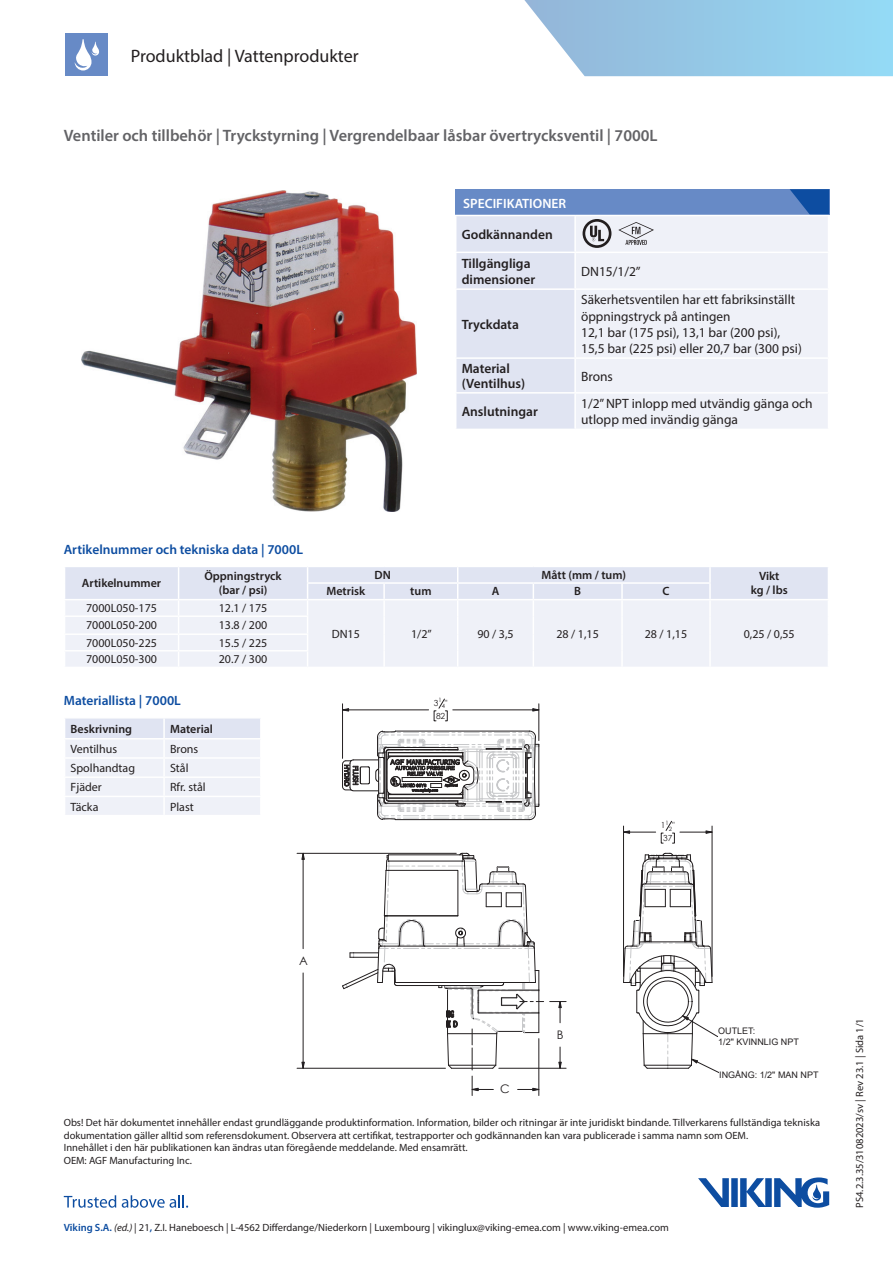
<style>
.page{position:relative;width:893px;height:1263px;background:#fff}
.page>*{position:absolute;margin:0;border:0;box-sizing:border-box;transform-origin:0 0}
.t1{font:18px "Myriad Pro";color:#231f20}
.t2{font:600 16.5px "Myriad Pro";color:#636366}
.t3{font:13.5px/16.2px "Myriad Pro";color:#231f20}
.t4{font:600 13.5px/16.5px "Myriad Pro";color:#231f20}
.t5{font:600 13.5px "Myriad Pro";color:#0d4da1}
.t6{font:600 13.5px "Myriad Pro";color:#fff}
.t7{font:12px "Myriad Pro";color:#231f20}
.t8{font:600 12px "Myriad Pro";color:#231f20}
.t9{font:11.85px "Century Gothic";color:#231f20}
.t10{font:10.5px/12.6px "Myriad Pro";color:#231f20}
.t11{font:9px/10.8px "Arial";color:#231f20}
.t12{font:8.4px "Century Gothic";color:#231f20}
.t13{font:5.85px "Century Gothic";color:#231f20}
.s1{font-weight:600;color:#0d4da1}
.s2{font-style:italic}
</style>
<div class="page">
<svg style="left:698px;top:1177px;width:131px;height:31px"></svg>
<svg style="left:64px;top:1195px;width:52px;height:13px"></svg>
<svg style="left:122px;top:1195px;width:66px;height:13px"></svg>
<div style="left:65px;top:34px;width:43px;height:42px;background:#678ac6"></div>
<svg style="left:75px;top:39px;width:24px;height:32px"></svg>
<svg style="left:524px;top:0;width:369px;height:76px;background:#9ccde9"></svg>
<div style="left:455px;top:189px;width:374px;height:26px;background:#678ac6"></div>
<svg style="left:790px;top:189px;width:39px;height:26px"></svg>
<img style="left:81px;top:191px;width:335px;height:320px">
<svg style="left:342px;top:730px;width:198px;height:90px"></svg>
<svg style="left:342px;top:852px;width:202px;height:218px"></svg>
<hr style="left:499px;top:1068px;width:67px;height:1px;background:#231f20">
<hr style="left:297px;top:853px;width:159px;height:1px;background:#231f20">
<hr style="left:303px;top:853px;width:1px;height:96px;background:#231f20">
<hr style="left:303px;top:973px;width:1px;height:95px;background:#231f20">
<hr style="left:297px;top:1068px;width:148px;height:1px;background:#231f20">
<hr style="left:539px;top:1039px;width:1px;height:56px;background:#231f20">
<svg style="left:558px;top:1047px;width:4px;height:22px"></svg>
<svg style="left:550px;top:1001px;width:16px;height:22px"></svg>
<svg style="left:301px;top:853px;width:4px;height:7px"></svg>
<svg style="left:301px;top:1062px;width:4px;height:7px"></svg>
<svg style="left:518px;top:1088px;width:21px;height:3px"></svg>
<svg style="left:472px;top:1076px;width:21px;height:19px"></svg>
<svg style="left:434px;top:698px;width:13px;height:23px"></svg>
<hr style="left:342px;top:704px;width:1px;height:54px;background:#231f20">
<hr style="left:539px;top:704px;width:1px;height:36px;background:#231f20">
<hr style="left:342px;top:710px;width:87px;height:1px;background:#231f20">
<hr style="left:453px;top:710px;width:86px;height:1px;background:#231f20">
<svg style="left:343px;top:708px;width:6px;height:3px"></svg>
<svg style="left:532px;top:708px;width:7px;height:3px"></svg>
<svg style="left:661px;top:820px;width:14px;height:23px"></svg>
<hr style="left:623px;top:826px;width:1px;height:150px;background:#231f20">
<hr style="left:712px;top:826px;width:1px;height:150px;background:#231f20">
<hr style="left:623px;top:832px;width:33px;height:1px;background:#231f20">
<hr style="left:680px;top:832px;width:32px;height:1px;background:#231f20">
<svg style="left:624px;top:830px;width:6px;height:4px"></svg>
<svg style="left:706px;top:830px;width:6px;height:4px"></svg>
<svg style="left:623px;top:852px;width:96px;height:221px"></svg>
<div style="left:456px;top:216px;width:118px;height:213px;background:#e0e4f2"></div>
<div style="left:576px;top:216px;width:252px;height:213px;background:#eff1f8"></div>
<hr style="left:455px;top:252px;width:120px;height:1px;background:#fff">
<hr style="left:575px;top:252px;width:254px;height:1px;background:#fff">
<hr style="left:455px;top:288px;width:120px;height:2px;background:#fff">
<hr style="left:575px;top:288px;width:254px;height:2px;background:#fff">
<hr style="left:455px;top:357px;width:120px;height:2px;background:#fff">
<hr style="left:575px;top:357px;width:254px;height:2px;background:#fff">
<hr style="left:455px;top:392px;width:120px;height:2px;background:#fff">
<hr style="left:575px;top:392px;width:254px;height:2px;background:#fff">
<svg style="left:583px;top:219px;width:28px;height:29px"></svg>
<svg style="left:618px;top:222px;width:36px;height:23px"></svg>
<svg style="left:65px;top:567px;width:763px;height:100px"></svg>
<svg style="left:65px;top:718px;width:195px;height:97px"></svg>
<div style="left:718px;top:1027px;width:109px;height:18px;background:#fff"></div>
<p class="t1" style="left:131px;top:45px;width:229px">Produktblad | Vattenprodukter</p>
<p class="t2" style="left:64px;top:124px;width:595px">Ventiler och tillbehör | Tryckstyrning | Vergrendelbaar låsbar övertrycksventil | 7000L</p>
<p class="t6" style="left:463px;top:195px;width:104px">SPECIFIKATIONER</p>
<p class="t4" style="left:462px;top:226px;width:92px">Godkännanden</p>
<p class="t4" style="left:462px;top:254px;width:75px">Tillgängliga dimensioner</p>
<p class="t3" style="left:581px;top:263px;width:61px">DN15/1/2”</p>
<p class="t4" style="left:462px;top:316px;width:59px">Tryckdata</p>
<p class="t3" style="left:581px;top:292px;width:216px">Säkerhetsventilen har ett fabriksinställt öppningstryck på antingen<br>12,1 bar (175 psi), 13,1 bar (200 psi),</p>
<p class="t3" style="left:581px;top:340px;width:222px">15,5 bar (225 psi) eller 20,7 bar (300 psi)</p>
<p class="t4" style="left:462px;top:361px;width:65px;line-height:14.4px">Material (Ventilhus)</p>
<p class="t3" style="left:581px;top:368px;width:33px">Brons</p>
<p class="t4" style="left:462px;top:403px;width:78px">Anslutningar</p>
<p class="t3" style="left:581px;top:395px;width:233px">1/2” NPT inlopp med utvändig gänga och</p>
<p class="t3" style="left:581px;top:411px;width:158px">utlopp med invändig gänga</p>
<p class="t5" style="left:64px;top:541px;width:241px">Artikelnummer och tekniska data | 7000L</p>
<p class="t8" style="left:82px;top:575px;width:81px">Artikelnummer</p>
<p class="t8" style="left:204px;top:568px;width:79px">Öppningstryck</p>
<p class="t8" style="left:219px;top:583px;width:50px">(bar / psi)</p>
<p class="t7" style="left:86px;top:600px;width:72px">7000L050-175</p>
<p class="t7" style="left:219px;top:600px;width:50px">12.1 / 175</p>
<p class="t7" style="left:86px;top:618px;width:72px">7000L050-200</p>
<p class="t7" style="left:219px;top:618px;width:50px">13.8 / 200</p>
<p class="t7" style="left:86px;top:635px;width:72px">7000L050-225</p>
<p class="t7" style="left:219px;top:635px;width:50px">15.5 / 225</p>
<p class="t7" style="left:86px;top:652px;width:72px">7000L050-300</p>
<p class="t7" style="left:219px;top:652px;width:50px">20.7 / 300</p>
<p class="t5" style="left:64px;top:692px;width:119px">Materiallista | 7000L</p>
<p class="t8" style="left:71px;top:721px;width:63px">Beskrivning</p>
<p class="t8" style="left:170px;top:721px;width:44px">Material</p>
<p class="t7" style="left:71px;top:741px;width:48px">Ventilhus</p>
<p class="t7" style="left:170px;top:741px;width:30px">Brons</p>
<p class="t7" style="left:71px;top:761px;width:66px">Spolhandtag</p>
<p class="t7" style="left:170px;top:761px;width:20px">Stål</p>
<p class="t7" style="left:71px;top:780px;width:33px">Fjäder</p>
<p class="t7" style="left:170px;top:780px;width:37px">Rfr. stål</p>
<p class="t7" style="left:71px;top:799px;width:29px">Täcka</p>
<p class="t7" style="left:170px;top:799px;width:25px">Plast</p>
<p class="t8" style="left:374px;top:567px;width:18px">DN</p>
<p class="t8" style="left:541px;top:567px;width:86px">Mått (mm / tum)</p>
<p class="t8" style="left:759px;top:568px;width:22px">Vikt</p>
<p class="t8" style="left:326px;top:584px;width:40px">Metrisk</p>
<p class="t8" style="left:410px;top:584px;width:23px">tum</p>
<p class="t8" style="left:492px;top:584px;width:9px">A</p>
<p class="t8" style="left:574px;top:584px;width:8px">B</p>
<p class="t8" style="left:662px;top:584px;width:9px">C</p>
<p class="t8" style="left:751px;top:583px;width:39px">kg / lbs</p>
<p class="t7" style="left:332px;top:626px;width:30px">DN15</p>
<p class="t7" style="left:411px;top:626px;width:22px">1/2”</p>
<p class="t7" style="left:477px;top:626px;width:38px">90 / 3,5</p>
<p class="t7" style="left:556px;top:626px;width:44px">28 / 1,15</p>
<p class="t7" style="left:645px;top:626px;width:44px">28 / 1,15</p>
<p class="t7" style="left:744px;top:626px;width:53px">0,25 / 0,55</p>
<p class="t12" style="left:434px;top:697px;width:9px">3<sup>1</sup></p>
<p class="t13" style="left:442px;top:702px;width:7px">4<sup>"</sup></p>
<p class="t12" style="left:436px;top:710px;width:11px">82</p>
<p class="t12" style="left:661px;top:819px;width:9px">1<sup>1</sup></p>
<p class="t13" style="left:669px;top:824px;width:7px">2<sup>"</sup></p>
<p class="t12" style="left:663px;top:832px;width:11px">37</p>
<p class="t9" style="left:299px;top:952px;width:10px">A</p>
<p class="t9" style="left:500px;top:1081px;width:11px">C</p>
<p class="t9" style="left:557px;top:1026px;width:8px">B</p>
<p class="t11" style="left:718px;top:1025px;width:82px">OUTLET:<br>1/2" KVINNLIG NPT</p>
<p class="t11" style="left:719px;top:1069px;width:101px">INGÅNG: 1/2" MAN NPT</p>
<p class="t12" style="left:728px;top:1031px;width:100px">OUTLET: 1/2" FEMALE NPT</p>
<p class="t12" style="left:730px;top:1067px;width:84px">INLET: 1/2" MALE NPT</p>
<p class="t10" style="left:64px;top:1116px;width:758px">Obs! Det här dokumentet innehåller endast grundläggande produktinformation. Information, bilder och ritningar är inte juridiskt bindande. Tillverkarens fullständiga tekniska dokumentation gäller alltid som referensdokument. Observera att certifikat, testrapporter och godkännanden kan vara publicerade i samma namn som OEM.</p>
<p class="t10" style="left:64px;top:1141px;width:405px">Innehållet i den här publikationen kan ändras utan föregående meddelande. Med ensamrätt.</p>
<p class="t10" style="left:64px;top:1154px;width:130px">OEM: AGF Manufacturing Inc.</p>
<p class="t10" style="left:64px;top:1221px;width:607px"><span class="s1">Viking S.A.</span> <span class="s2">(ed.)</span> | 21<span class="s1">,</span> Z.I. Haneboesch | L-4562 Differdange/Niederkorn | Luxembourg | vikinglux@viking-emea.com | www.viking-emea.com</p>
<p class="t10" style="left:853px;top:1208px;width:191px;rotate:-90deg">PS4.2.3.35/31082023/sv | Rev 23.1 | Sida 1/1</p>
</div>
